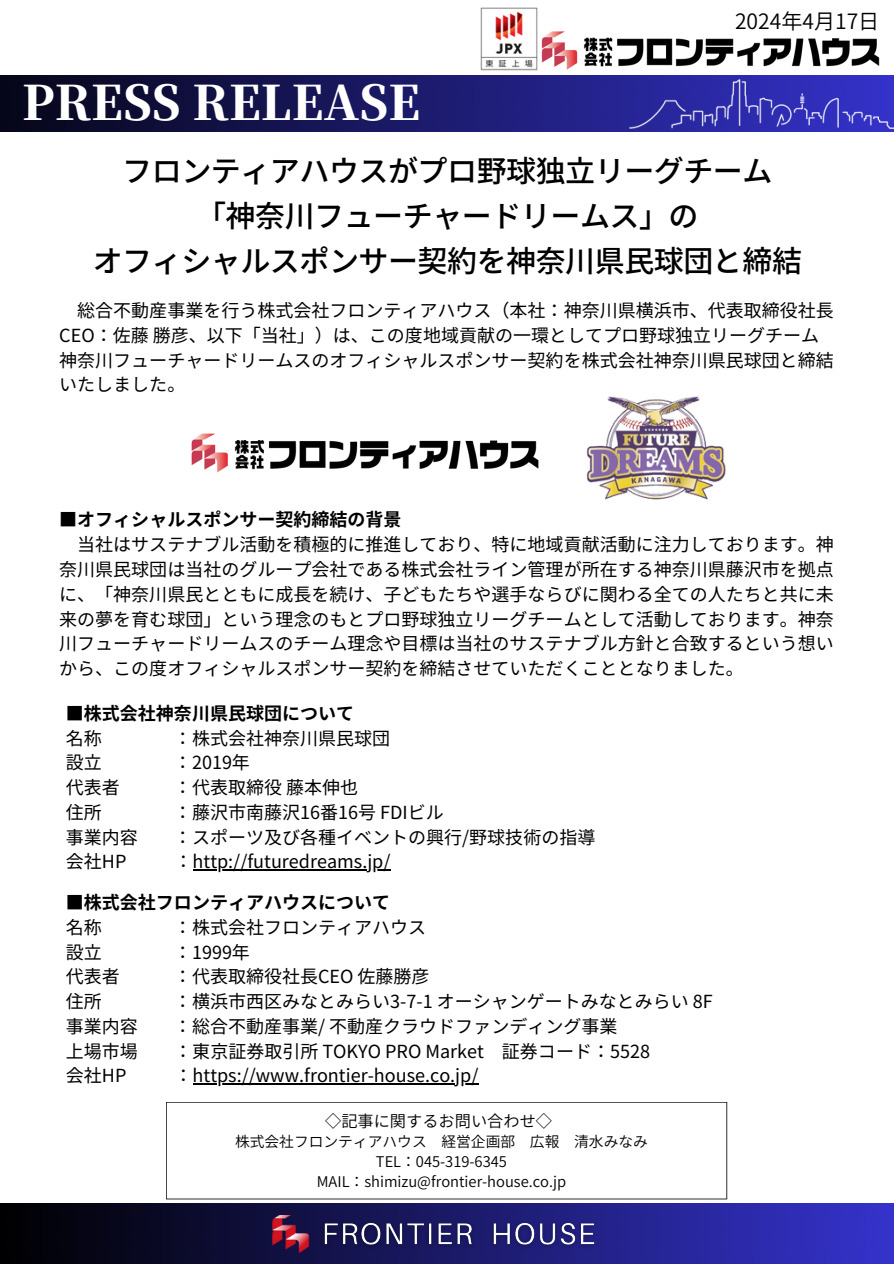
<style>
.page{position:relative;width:894px;height:1264px;background:#fff}
.page>*{position:absolute;margin:0;border:0;box-sizing:border-box;transform-origin:0 0}
.t1{font:800 47.25px "Source Han Serif JP";color:#fff}
.t2{font:500 30px/45px "Noto Sans JP";letter-spacing:-.015em;color:#000;text-align:center}
.t3{font:600 21.15px "Noto Sans JP";color:#000}
.t4{font:18px/24.8px "Noto Sans JP";color:#000}
.t5{font:700 18px/24.8px "Noto Sans JP";color:#000}
.t6{font:600 16.2px "Noto Sans JP";color:#000}
.t7{font:600 14.7px "Noto Sans JP";color:#000}
.s1{font-weight:400}
</style>
<div class="page">
<div style="left:0;top:75px;width:893px;height:57px;background:linear-gradient(to right,#060618,#3432c9)"></div>
<img style="left:629px;top:83px;width:264px;height:45px">
<img style="left:517px;top:20px;width:376px;height:63px">
<img style="left:191px;top:433px;width:348px;height:40px">
<img style="left:480px;top:8px;width:57px;height:63px">
<img style="left:586px;top:396px;width:140px;height:104px">
<hr style="left:192px;top:1083px;width:286px;height:1px;background:#000">
<div style="left:0;top:1203px;width:893px;height:60px;background:linear-gradient(to right,#000001,#3432cb)"></div>
<img style="left:272px;top:1215px;width:40px;height:36px">
<img style="left:318px;top:1215px;width:283px;height:38px">
<svg style="left:166px;top:1102px;width:561px;height:97px"></svg>
<hr style="left:192px;top:869px;width:198px;height:1px;background:#000">
<h1 class="t1" style="left:22px;top:66px;width:399px">PRESS RELEASE</h1>
<h4 class="t3" style="left:734px;top:5px;width:138px">2024年4月 17日</h4>
<h3 class="t2" style="left:93px;top:146px;width:710px">フロンティアハウスがプロ野球独立リーグチーム<br>「神奈川フューチャードリームス」の<br>オフィシャルスポンサー契約を神奈川県民球団と締結</h3>
<h5 class="t4" style="left:59px;top:297px;width:776px;text-indent:18px">総合不動産事業を行う株式会社フロンティアハウス（本社：神奈川県横浜市、代表取締役社長CEO：佐藤勝彦、以下「当社」）は、この度地域貢献の一環としてプロ野球独立リーグチーム神奈川フューチャードリームスのオフィシャルスポンサー契約を株式会社神奈川県民球団と締結いたしました。</h5>
<h6 class="t5" style="left:59px;top:506px;width:344px"><span class="s1">■</span>オフィシャルスポンサー契約締結の背景</h6>
<h6 class="t4" style="left:77px;top:531px;width:758px">当社はサステナブル活動を積極的に推進しており、特に地域貢献活動に注力しております。神</h6>
<h6 class="t4" style="left:59px;top:556px;width:776px">奈川県民球団は当社のグループ会社である株式会社ライン管理が所在する神奈川県藤沢市を拠点</h6>
<h6 class="t4" style="left:59px;top:581px;width:776px">に、「神奈川県民とともに成長を続け、子どもたちや選手ならびに関わる全ての人たちと共に未</h6>
<h6 class="t4" style="left:59px;top:605px;width:776px">来の夢を育む球団」という理念のもとプロ野球独立リーグチームとして活動しております。神奈</h6>
<h6 class="t4" style="left:59px;top:630px;width:776px">川フューチャードリームスのチーム理念や目標は当社のサステナブル方針と合致するという想い</h6>
<h6 class="t4" style="left:59px;top:655px;width:686px">から、この度オフィシャルスポンサー契約を締結させていただくこととなりました。</h6>
<h6 class="t5" style="left:66px;top:700px;width:290px">■株式会社神奈川県民球団について<span class="s1">名称</span></h6>
<h6 class="t4" style="left:174px;top:724px;width:218px">：株式会社神奈川県民球団</h6>
<h6 class="t4" style="left:66px;top:749px;width:38px">設⽴</h6>
<h6 class="t4" style="left:174px;top:749px;width:77px">：2019年</h6>
<h6 class="t4" style="left:66px;top:774px;width:56px">代表者</h6>
<h6 class="t4" style="left:174px;top:774px;width:186px">：代表取締役藤本伸也</h6>
<h6 class="t4" style="left:66px;top:799px;width:38px">住所</h6>
<h6 class="t4" style="left:174px;top:799px;width:271px">：藤沢市南藤沢16番16号 FDIビル</h6>
<h6 class="t4" style="left:66px;top:823px;width:74px">事業内容</h6>
<h6 class="t4" style="left:174px;top:823px;width:423px">：スポーツ及び各種イベントの興行/野球技術の指導</h6>
<h6 class="t4" style="left:66px;top:848px;width:62px">会社HP</h6>
<h6 class="t4" style="left:174px;top:848px;width:217px">：http://futuredreams.jp/</h6>
<h6 class="t5" style="left:66px;top:889px;width:326px">■株式会社フロンティアハウスについて<span class="s1">名称</span></h6>
<h6 class="t4" style="left:174px;top:913px;width:254px">：株式会社フロンティアハウス</h6>
<h6 class="t4" style="left:66px;top:938px;width:38px">設⽴</h6>
<h6 class="t4" style="left:174px;top:938px;width:77px">：1999年</h6>
<h6 class="t4" style="left:66px;top:963px;width:56px">代表者</h6>
<h6 class="t4" style="left:174px;top:963px;width:257px">：代表取締役社長CEO 佐藤勝彦</h6>
<h6 class="t4" style="left:66px;top:988px;width:38px">住所</h6>
<h6 class="t4" style="left:174px;top:988px;width:540px">：横浜市西区みなとみらい3-7-1 オーシャンゲートみなとみらい 8F</h6>
<h6 class="t4" style="left:66px;top:1012px;width:74px">事業内容</h6>
<h6 class="t4" style="left:174px;top:1012px;width:445px">：総合不動産事業/ 不動産クラウドファンディング事業</h6>
<h6 class="t4" style="left:66px;top:1037px;width:74px">上場市場</h6>
<h6 class="t4" style="left:174px;top:1037px;width:477px">：東京証券取引所 TOKYO PRO Market 証券コード：5528</h6>
<h6 class="t4" style="left:66px;top:1062px;width:62px">会社HP</h6>
<h6 class="t4" style="left:174px;top:1062px;width:305px">：https://www.frontier-house.co.jp/</h6>
<h6 class="t6" style="left:325px;top:1107px;width:228px">◇記事に関するお問い合わせ◇</h6>
<p class="t7" style="left:235px;top:1130px;width:414px">株式会社フロンティアハウス 経営企画部 広報 清水みなみ</p>
<p class="t7" style="left:376px;top:1150px;width:132px">TEL：045-319-6345</p>
<p class="t7" style="left:317px;top:1169px;width:251px">MAIL：shimizu@frontier-house.co.jp</p>
</div>
